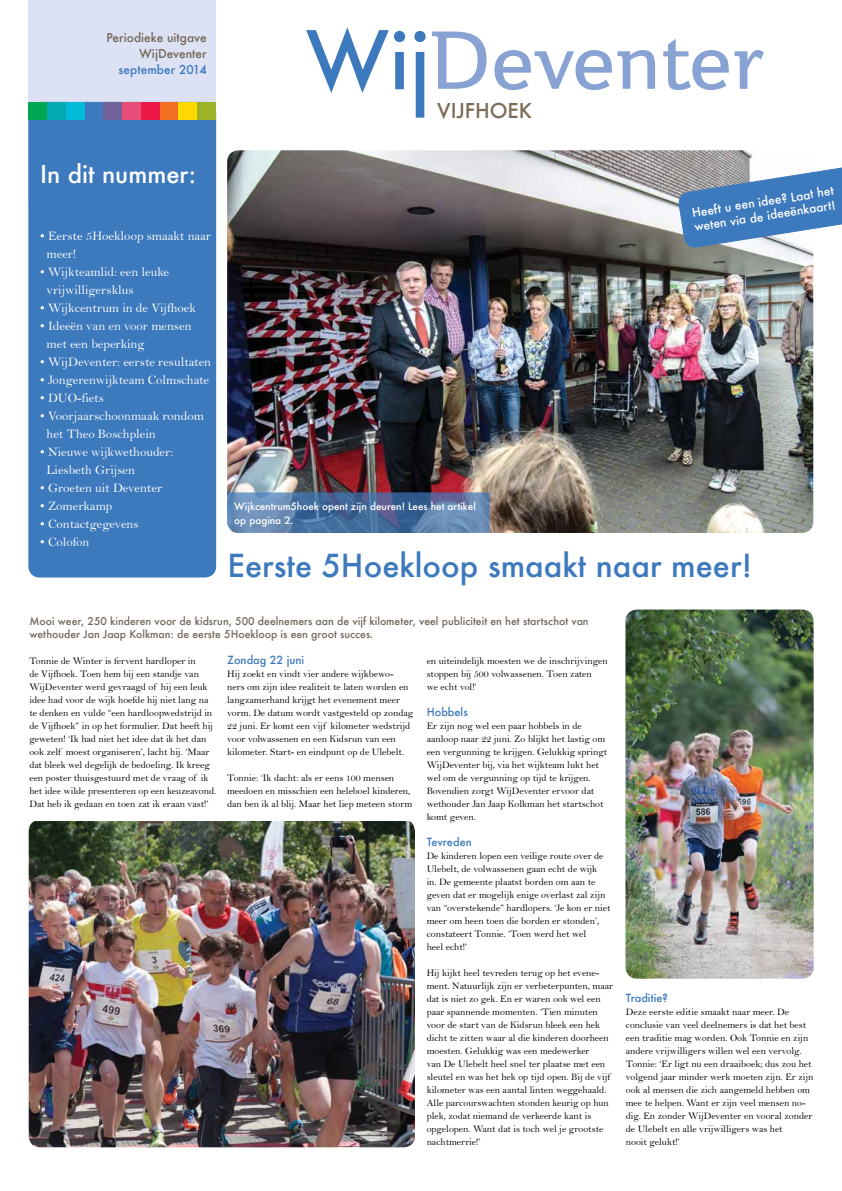
<style>
.page{position:relative;width:842px;height:1191px;background:#fff}
.page>*{position:absolute;margin:0;border:0;box-sizing:border-box;transform-origin:0 0}
.t1{font:500 31px "Futura";color:#3d79bd}
.t2{font:500 24px "Futura";color:#fff}
.t3{font:500 20px "Futura";color:#7c6a55}
.t4{font:13px/18px "Bell";color:#fff}
.t5{font:500 12px/14.4px "Futura";color:#fff}
.t6{font:500 12px/16px "Futura";color:#726658;text-align:right}
.t7{font:500 12px "Futura";color:#3d79bd}
.t8{font:500 11px "Futura";color:#3d79bd}
.t9{font:500 10.5px/13px "Futura";color:#726658}
.t10{font:10px/13px "Bell";color:#000}
.t11{font:500 10px/13.5px "Futura";color:#fff}
</style>
<div class="page">
<div style="left:28px;top:0;width:188px;height:204px;background:#dce2f3"></div>
<div style="left:28px;top:102px;width:188px;height:475px;background:#3d79bd;border-radius:11px"></div>
<img style="left:227px;top:150px;width:586px;height:383px">
<svg style="left:227px;top:492px;width:263px;height:41px;background:#5779a5"></svg>
<svg style="left:306px;top:27px;width:99px;height:66px"></svg>
<svg style="left:414px;top:31px;width:12px;height:87px"></svg>
<svg style="left:432px;top:32px;width:54px;height:57px"></svg>
<svg style="left:494px;top:50px;width:161px;height:40px"></svg>
<svg style="left:663px;top:39px;width:101px;height:51px"></svg>
<div style="left:28px;top:102px;width:19px;height:18px;background:#00a651"></div>
<div style="left:47px;top:102px;width:19px;height:18px;background:#00aab0"></div>
<div style="left:66px;top:102px;width:19px;height:18px;background:#00bcda"></div>
<div style="left:103px;top:102px;width:19px;height:18px;background:#71639a"></div>
<div style="left:122px;top:102px;width:19px;height:18px;background:#e94e78"></div>
<div style="left:141px;top:102px;width:19px;height:18px;background:#ed1848"></div>
<div style="left:160px;top:102px;width:19px;height:18px;background:#f36f21"></div>
<div style="left:179px;top:102px;width:18px;height:18px;background:#ffda00"></div>
<div style="left:197px;top:102px;width:19px;height:18px;background:#9cb227"></div>
<img style="left:29px;top:821px;width:386px;height:326px">
<img style="left:625px;top:609px;width:189px;height:369px">
<svg style="left:677px;top:166px;width:165px;height:84px"></svg>
<p class="t6" style="left:106px;top:29px;width:102px">Periodieke uitgave<br>WijDeventer</p>
<p class="t7" style="left:119px;top:61px;width:90px">september 2014</p>
<h2 class="t2" style="left:40px;top:157px;width:158px">In dit nummer:</h2>
<h3 class="t4" style="left:47px;top:226px;width:166px;text-indent:-6px">• Eerste 5Hoekloop smaakt naar meer!</h3>
<h3 class="t4" style="left:47px;top:262px;width:124px;text-indent:-6px">• Wijkteamlid: een leuke vrijwilligersklus</h3>
<h3 class="t4" style="left:40px;top:298px;width:157px">• Wijkcentrum in de Vijfhoek</h3>
<h3 class="t4" style="left:47px;top:316px;width:146px;text-indent:-6px">• Ideeën van en voor mensen met een beperking</h3>
<h3 class="t4" style="left:40px;top:352px;width:173px">• WijDeventer: eerste resultaten</h3>
<h3 class="t4" style="left:40px;top:370px;width:170px">• Jongerenwijkteam Colmschate</h3>
<h3 class="t4" style="left:40px;top:388px;width:65px">• DUO-fiets</h3>
<h3 class="t4" style="left:47px;top:406px;width:159px;text-indent:-6px">• Voorjaarschoonmaak rondom het Theo Boschplein</h3>
<h3 class="t4" style="left:47px;top:442px;width:128px;text-indent:-6px">• Nieuwe wijkwethouder:<br>Liesbeth Grijsen</h3>
<h3 class="t4" style="left:40px;top:478px;width:123px">• Groeten uit Deventer</h3>
<h3 class="t4" style="left:40px;top:496px;width:74px">• Zomerkamp</h3>
<h3 class="t4" style="left:40px;top:514px;width:100px">• Contactgegevens</h3>
<h3 class="t4" style="left:40px;top:532px;width:51px">• Colofon</h3>
<h3 class="t3" style="left:437px;top:97px;width:96px">vijfhoek</h3>
<p class="t5" style="left:691px;top:205px;width:145px;rotate:-9deg">Heeft u een idee? Laat het weten via de ideeënkaart!</p>
<p class="t11" style="left:234px;top:499px;width:243px">Wijkcentrum5hoek opent zijn deuren! Lees het artikel op pagina 2.</p>
<h1 class="t1" style="left:227px;top:544px;width:526px">Eerste 5Hoekloop smaakt naar meer!</h1>
<p class="t9" style="left:29px;top:614px;width:561px">Mooi weer, 250 kinderen voor de kidsrun, 500 deelnemers aan de vijf kilometer, veel publiciteit en het startschot van wethouder Jan Jaap Kolkman: de eerste 5Hoekloop is een groot succes.</p>
<p class="t10" style="left:29px;top:654px;width:188px">Tonnie de Winter is fervent hardloper in<br>de Vijfhoek. Toen hem bij een standje van WijDeventer werd gevraagd of hij een leuk idee had voor de wijk hoefde hij niet lang na te denken en vulde “een hardloopwedstrijd in de Vijfhoek” in op het formulier. Dat heeft hij geweten! ‘Ik had niet het idee dat ik het dan ook zelf moest organiseren’, lacht hij. ‘Maar dat bleek wel degelijk de bedoeling. Ik kreeg een poster thuisgestuurd met de vraag of ik het idee wilde presenteren op een keuzeavond.<br>Dat heb ik gedaan en toen zat ik eraan vast!’</p>
<p class="t8" style="left:227px;top:652px;width:79px">Zondag 22 juni</p>
<p class="t10" style="left:427px;top:654px;width:182px">en uiteindelijk moesten we de inschrijvingen stoppen bij 500 volwassenen. Toen zaten<br>we echt vol!’</p>
<p class="t8" style="left:427px;top:704px;width:43px">Hobbels</p>
<p class="t10" style="left:427px;top:719px;width:182px">Er zijn nog wel een paar hobbels in de aanloop naar 22 juni. Zo blijkt het lastig om een vergunning te krijgen. Gelukkig springt WijDeventer bij, via het wijkteam lukt het wel om de vergunning op tijd te krijgen.<br>Bovendien zorgt WijDeventer ervoor dat wethouder Jan Jaap Kolkman het startschot komt geven.</p>
<p class="t8" style="left:427px;top:834px;width:47px">Tevreden</p>
<p class="t10" style="left:427px;top:849px;width:185px">De kinderen lopen een veilige route over de Ulebelt, de volwassenen gaan echt de wijk<br>in. De gemeente plaatst borden om aan te geven dat er mogelijk enige overlast zal zijn van “overstekende” hardlopers. ‘Je kon er niet meer om heen toen die borden er stonden’, constateert Tonnie. ‘Toen werd het wel<br>heel echt!’</p>
<p class="t10" style="left:427px;top:966px;width:188px">Hij kijkt heel tevreden terug op het evene&shy;ment. Natuurlijk zijn er verbeterpunten, maar dat is niet zo gek. En er waren ook wel een paar spannende momenten. ‘Tien minuten voor de start van de Kidsrun bleek een hek dicht te zitten waar al die kinderen doorheen moesten. Gelukkig was een medewerker<br>van De Ulebelt heel snel ter plaatse met een sleutel en was het hek op tijd open. Bij de vijf kilometer was een aantal linten weggehaald.<br>Alle parcourswachten stonden keurig op hun plek, zodat niemand de verkeerde kant is opgelopen. Want dat is toch wel je grootste nachtmerrie!’</p>
<p class="t10" style="left:227px;top:667px;width:187px">Hij zoekt en vindt vier andere wijkbewo&shy;ners om zijn idee realiteit te laten worden en langzamerhand krijgt het evenement meer vorm. De datum wordt vastgesteld op zondag 22 juni. Er komt een vijf kilometer wedstrijd voor volwassenen en een Kidsrun van een kilometer. Start- en eindpunt op de Ulebelt.</p>
<p class="t10" style="left:227px;top:771px;width:187px">Tonnie: ‘Ik dacht: als er eens 100 mensen meedoen en misschien een heleboel kinderen, dan ben ik al blij. Maar het liep meteen storm</p>
<p class="t8" style="left:626px;top:990px;width:44px">Traditie?</p>
<p class="t10" style="left:626px;top:1005px;width:189px">Deze eerste editie smaakt naar meer. De conclusie van veel deelnemers is dat het best een traditie mag worden. Ook Tonnie en zijn andere vrijwilligers willen wel een vervolg.<br>Tonnie: ‘Er ligt nu een draaiboek; dus zou het volgend jaar minder werk moeten zijn. Er zijn ook al mensen die zich aangemeld hebben om mee te helpen. Want er zijn veel mensen no&shy;dig. En zonder WijDeventer en vooral zonder de Ulebelt en alle vrijwilligers was het<br>nooit gelukt!’</p>
</div>
